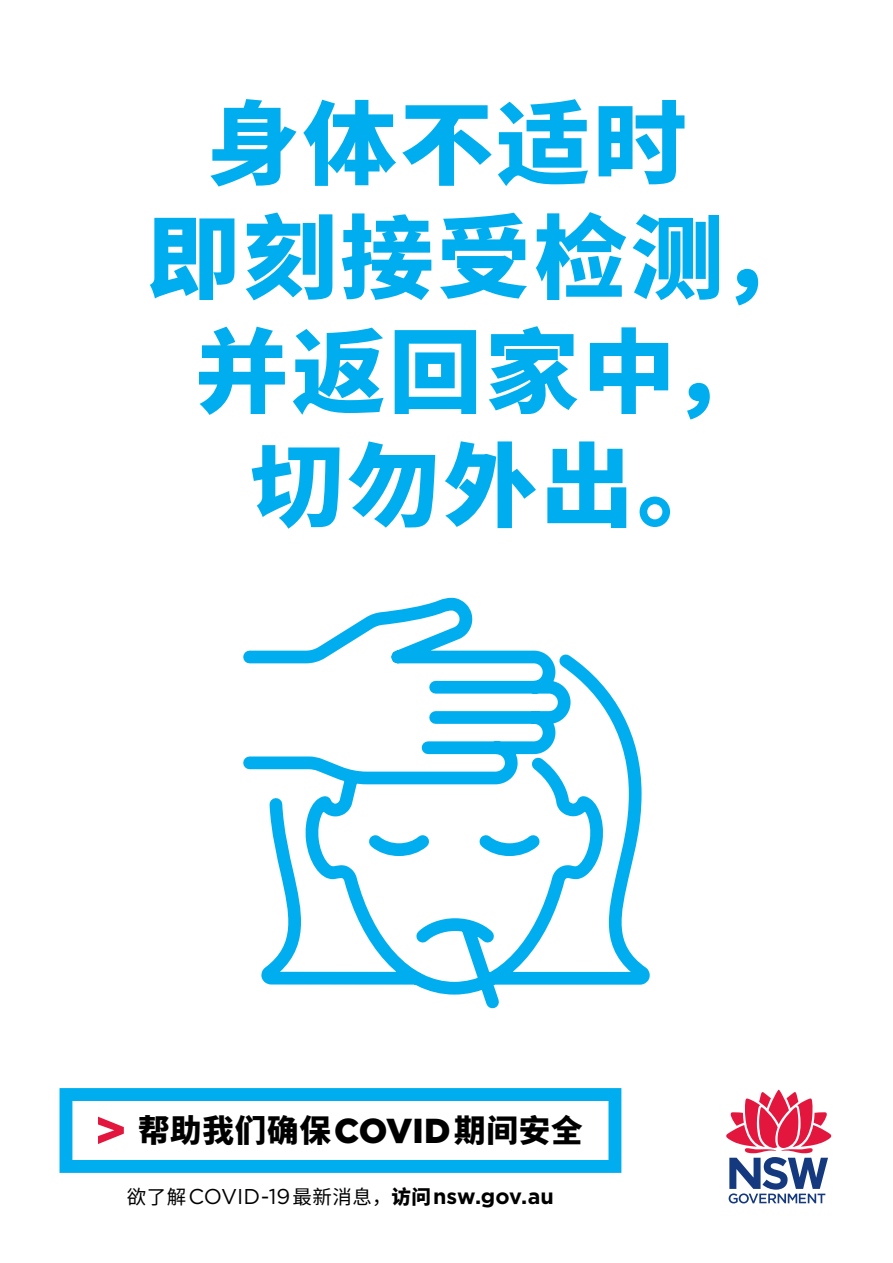
<style>
.page{position:relative;width:893px;height:1263px;background:#fff}
.page>*{position:absolute;margin:0;border:0;box-sizing:border-box;transform-origin:0 0}
.t1{font:800 91.2px "Source Han Sans SC";letter-spacing:.035em;color:#00aeef}
.t2{font:800 31.5px "Source Han Sans SC";letter-spacing:.025em;color:#000}
.t3{font:700 21.45px "Gotham";letter-spacing:.005em;color:#000}
.s1{font-family:"Gotham";font-weight:900;font-size:34.65px}
.s2{font-family:"Source Han Sans SC";font-weight:400;font-size:19.5px}
.s3{font-weight:400}
.s4{font-family:"Source Han Sans SC";font-weight:800;font-size:19.5px}
</style>
<div class="page">
<svg style="left:243px;top:597px;width:407px;height:412px"></svg>
<svg style="left:726px;top:1089px;width:106px;height:114px"></svg>
<svg style="left:60px;top:1088px;width:561px;height:85px"></svg>
<svg style="left:98px;top:1117px;width:26px;height:27px"></svg>
<h1 class="t1" style="left:206px;top:92px;width:482px">身体不适时</h1>
<h1 class="t1" style="left:147px;top:206px;width:665px">即刻接受检测，</h1>
<h1 class="t1" style="left:195px;top:320px;width:569px">并返回家中，</h1>
<h1 class="t1" style="left:250px;top:434px;width:480px">切勿外出。</h1>
<h2 class="t2" style="left:138px;top:1113px;width:446px">帮助我们确保<span class="s1">COVID</span>期间安全</h2>
<p class="t3" style="left:127px;top:1182px;width:428px"><span class="s2">欲了解</span><span class="s3">COVID-19</span><span class="s2">最新消息，</span><span class="s4">访问</span>nsw.gov.au</p>
</div>
